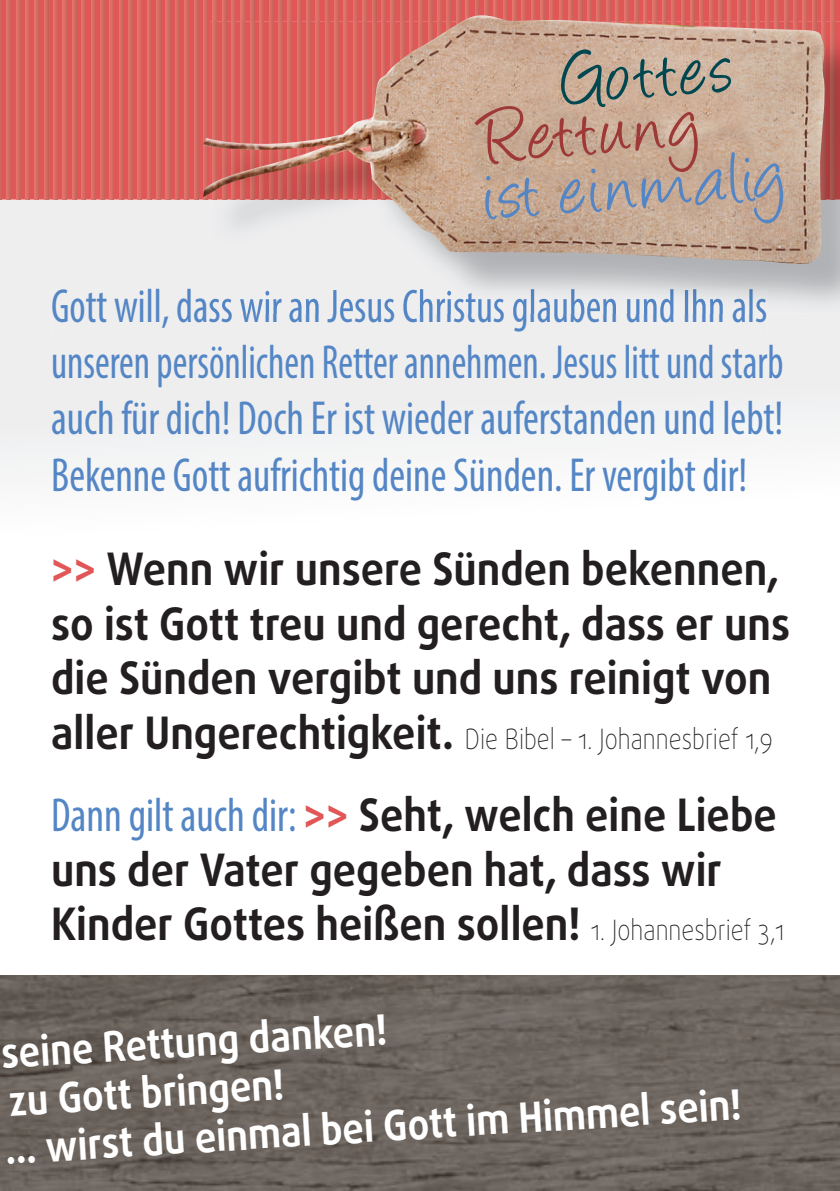
<style>
.page{position:relative;width:840px;height:1191px;background:#fff}
.page>*{position:absolute;margin:0;border:0;box-sizing:border-box;transform-origin:0 0}
.t1{font:83.2px "Angelina";color:#5486c5}
.t2{font:83.2px "Angelina";color:#9e3938}
.t3{font:83.2px "Angelina";color:#004750}
.t4{font:condensed 48px/56px "Myriad Pro";color:#5486c5;scale:.88 1}
.t5{font:700 44.8px/54.4px "Daxline Pro";color:#231f20;scale:.92 1}
.t6{font:700 41.6px/48.8px "Daxline Pro";color:#fff;scale:.91 1}
.t7{font:100 28px "Daxline Pro";color:#231f20;scale:.84 1}
.s1{color:#e15656}
.s2{font-weight:700;font-size:44.8px}
.s3{font-family:"Myriad Pro";font-weight:400;font-stretch:condensed;font-size:48px;color:#5486c5}
.s4{font-weight:100;font-size:28px}
</style>
<div class="page">
<div style="left:52px;top:289px;width:715px;height:43px;background:#eeeeef"></div>
<img style="left:0;top:975px;width:839px;height:216px">
<svg style="left:95px;top:0;width:744px;height:199px;background:#dc5958"></svg>
<img style="left:0;top:0;width:1px;height:199px">
<img style="left:7px;top:0;width:4px;height:199px">
<img style="left:16px;top:0;width:4px;height:199px">
<img style="left:25px;top:0;width:4px;height:199px">
<img style="left:35px;top:0;width:4px;height:199px">
<img style="left:44px;top:0;width:4px;height:199px">
<img style="left:54px;top:0;width:4px;height:199px">
<img style="left:63px;top:0;width:4px;height:199px">
<img style="left:72px;top:0;width:4px;height:199px">
<img style="left:82px;top:0;width:4px;height:199px">
<img style="left:91px;top:0;width:4px;height:199px">
<img style="left:100px;top:0;width:4px;height:199px">
<img style="left:110px;top:0;width:4px;height:199px">
<img style="left:119px;top:0;width:4px;height:199px">
<img style="left:128px;top:0;width:4px;height:199px">
<img style="left:138px;top:0;width:4px;height:199px">
<img style="left:147px;top:0;width:4px;height:199px">
<img style="left:156px;top:0;width:4px;height:199px">
<img style="left:166px;top:0;width:4px;height:199px">
<img style="left:175px;top:0;width:4px;height:199px">
<img style="left:185px;top:0;width:4px;height:199px">
<img style="left:194px;top:0;width:4px;height:199px">
<img style="left:203px;top:0;width:4px;height:15px">
<img style="left:213px;top:0;width:4px;height:15px">
<img style="left:222px;top:0;width:4px;height:15px">
<img style="left:231px;top:0;width:4px;height:15px">
<img style="left:241px;top:0;width:4px;height:15px">
<img style="left:250px;top:0;width:4px;height:15px">
<img style="left:259px;top:0;width:4px;height:15px">
<img style="left:269px;top:0;width:4px;height:15px">
<img style="left:278px;top:0;width:4px;height:15px">
<img style="left:287px;top:0;width:4px;height:15px">
<img style="left:297px;top:0;width:4px;height:15px">
<img style="left:306px;top:0;width:4px;height:15px">
<img style="left:315px;top:0;width:4px;height:15px">
<img style="left:325px;top:0;width:4px;height:15px">
<img style="left:334px;top:0;width:4px;height:15px">
<img style="left:344px;top:0;width:4px;height:15px">
<img style="left:353px;top:0;width:4px;height:15px">
<img style="left:362px;top:0;width:4px;height:15px">
<img style="left:372px;top:0;width:4px;height:15px">
<img style="left:381px;top:0;width:4px;height:15px">
<img style="left:390px;top:0;width:4px;height:15px">
<img style="left:400px;top:0;width:4px;height:15px">
<img style="left:409px;top:0;width:4px;height:15px">
<img style="left:418px;top:0;width:4px;height:15px">
<img style="left:428px;top:0;width:4px;height:15px">
<img style="left:437px;top:0;width:4px;height:15px">
<img style="left:446px;top:0;width:4px;height:15px">
<img style="left:456px;top:0;width:4px;height:15px">
<img style="left:465px;top:0;width:4px;height:15px">
<img style="left:475px;top:0;width:4px;height:15px">
<img style="left:484px;top:0;width:4px;height:15px">
<img style="left:493px;top:0;width:4px;height:15px">
<img style="left:503px;top:0;width:4px;height:15px">
<img style="left:512px;top:0;width:4px;height:15px">
<img style="left:521px;top:0;width:4px;height:15px">
<img style="left:531px;top:0;width:4px;height:15px">
<img style="left:540px;top:0;width:4px;height:15px">
<img style="left:549px;top:0;width:4px;height:15px">
<img style="left:559px;top:0;width:4px;height:15px">
<img style="left:568px;top:0;width:4px;height:15px">
<img style="left:577px;top:0;width:4px;height:15px">
<img style="left:587px;top:0;width:4px;height:15px">
<img style="left:596px;top:0;width:4px;height:15px">
<img style="left:605px;top:0;width:4px;height:15px">
<img style="left:615px;top:0;width:4px;height:15px">
<img style="left:624px;top:0;width:4px;height:15px">
<img style="left:634px;top:0;width:4px;height:15px">
<img style="left:643px;top:0;width:4px;height:15px">
<img style="left:652px;top:0;width:4px;height:15px">
<img style="left:662px;top:0;width:4px;height:15px">
<img style="left:671px;top:0;width:4px;height:15px">
<img style="left:680px;top:0;width:4px;height:15px">
<img style="left:690px;top:0;width:4px;height:15px">
<img style="left:699px;top:0;width:4px;height:15px">
<img style="left:708px;top:0;width:4px;height:15px">
<img style="left:718px;top:0;width:4px;height:15px">
<img style="left:727px;top:0;width:4px;height:15px">
<img style="left:736px;top:0;width:4px;height:15px">
<img style="left:746px;top:0;width:4px;height:15px">
<img style="left:755px;top:0;width:4px;height:15px">
<img style="left:764px;top:0;width:4px;height:15px">
<img style="left:774px;top:0;width:4px;height:15px">
<img style="left:783px;top:0;width:4px;height:15px">
<img style="left:793px;top:0;width:4px;height:15px">
<img style="left:802px;top:0;width:4px;height:15px">
<img style="left:811px;top:0;width:4px;height:15px">
<img style="left:821px;top:0;width:4px;height:15px">
<img style="left:830px;top:0;width:4px;height:22px">
<img style="left:210px;top:22px;width:629px;height:292px">
<img style="left:830px;top:22px;width:4px;height:177px">
<img style="left:210px;top:289px;width:557px;height:25px">
<img style="left:202px;top:15px;width:624px;height:249px">
<h1 class="t3" style="left:560px;top:45px;width:171px;rotate:-4deg">Gottes</h1>
<h1 class="t2" style="left:478px;top:104px;width:221px;rotate:-4deg">Rettung</h1>
<h1 class="t1" style="left:482px;top:161px;width:302px;rotate:-4deg">ist einmalig</h1>
<p class="t4" style="left:51px;top:278px;width:833px">Gott will, dass wir an Jesus Christus glauben und Ihn als unseren persönlichen Retter annehmen. Jesus litt und starb auch für dich! Doch Er ist wieder auferstanden und lebt!<br>Bekenne Gott aufrichtig deine Sünden. Er vergibt dir!</p>
<p class="t5" style="left:51px;top:542px;width:804px"><span class="s1">&gt;&gt;</span> Wenn wir unsere Sünden bekennen, so ist Gott treu und gerecht, dass er uns die Sünden vergibt und uns reinigt von</p>
<p class="t7" style="left:51px;top:720px;width:860px"><span class="s2">aller Ungerechtigkeit.</span> Die Bibel – 1. Johannesbrief 1,9</p>
<p class="t5" style="left:51px;top:788px;width:798px"><span class="s3">Dann gilt auch dir:</span> <span class="s1">&gt;&gt;</span> Seht, welch eine Liebe uns der Vater gegeben hat, dass wir<br>Kinder Gottes heißen sollen! <span class="s4">1. Johannesbrief 3,1</span></p>
<p class="t6" style="left:-3px;top:1031px;width:811px;rotate:-4deg">seine Rettung danken!<br>zu Gott bringen!<br>... wirst du einmal bei Gott im Himmel sein!</p>
</div>
